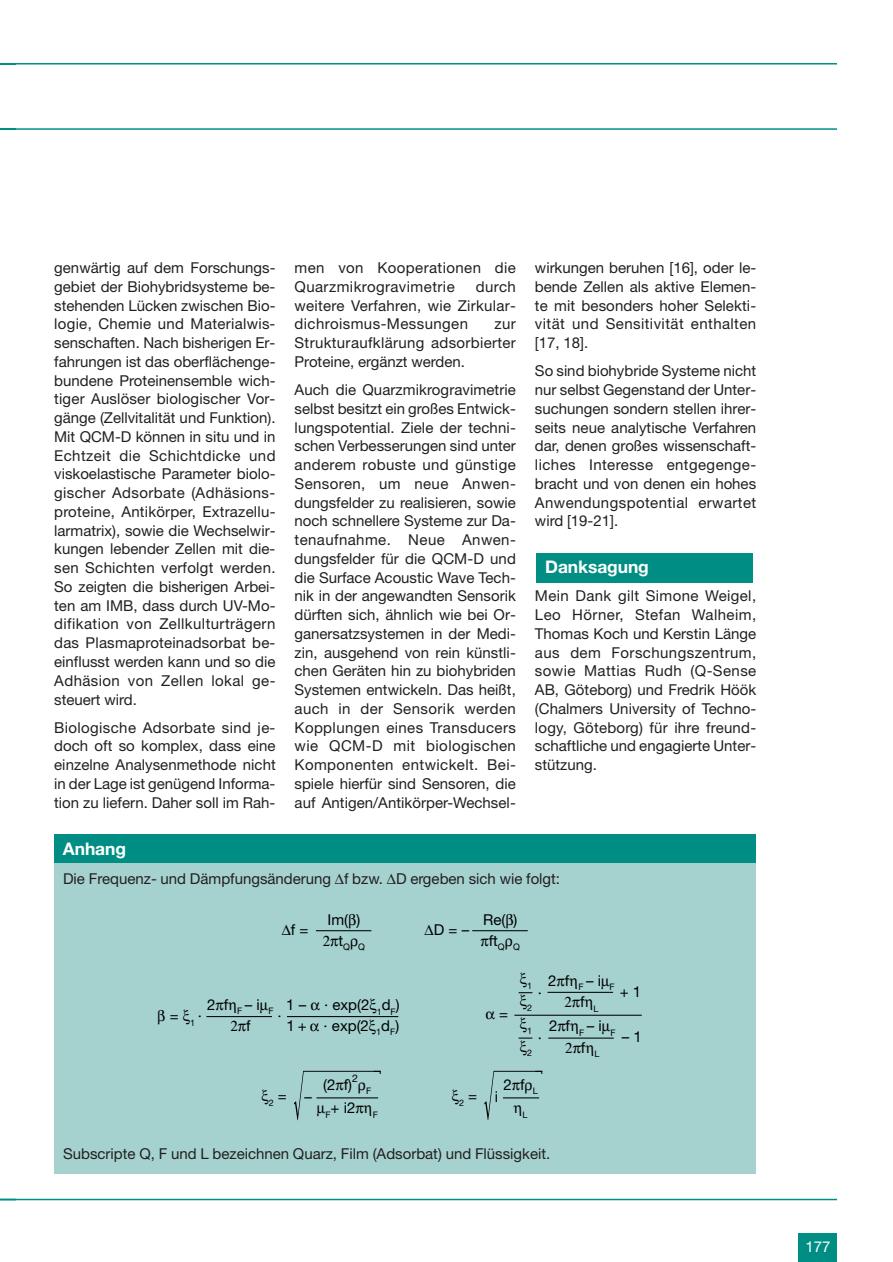
<style>
.page{position:relative;width:893px;height:1262px;background:#fff}
.page>*{position:absolute;margin:0;border:0;box-sizing:border-box;transform-origin:0 0}
.t1{font:700 17.4px "Helvetica Neue";letter-spacing:-.005em;color:#fff}
.t2{font:15px/18.8px "Helvetica Neue";color:#231f20;text-align:justify}
.t3{font:15px/20.5px "Helvetica Neue";color:#000}
.t4{font:15px/18.8px "Helvetica Neue";letter-spacing:.03em;color:#231f20}
.t5{font:15px "Helvetica Neue";color:#fff}
.t6{font:10.5px "Helvetica Neue";color:#000}
.t7{font:9px "Helvetica Neue";color:#000}
</style>
<div class="page">
<div style="left:536px;top:553px;width:217px;height:29px;background:#008e84"></div>
<div style="left:798px;top:1233px;width:39px;height:29px;background:#008e84"></div>
<hr style="left:0;top:63px;width:837px;height:1px;background:#008e84">
<hr style="left:0;top:128px;width:837px;height:2px;background:#008e84">
<hr style="left:0;top:1198px;width:837px;height:2px;background:#008e84">
<svg style="left:0;top:1198px;width:16px;height:1px"></svg>
<div style="left:54px;top:834px;width:702px;height:30px;background:#008e84"></div>
<div style="left:54px;top:864px;width:702px;height:310px;background:#a5d2cf"></div>
<hr style="left:316px;top:930px;width:55px;height:1px;background:#000">
<hr style="left:206px;top:1016px;width:66px;height:1px;background:#000">
<hr style="left:547px;top:991px;width:66px;height:1px;background:#000">
<hr style="left:548px;top:1037px;width:65px;height:1px;background:#000">
<hr style="left:287px;top:1016px;width:111px;height:1px;background:#000">
<hr style="left:472px;top:930px;width:55px;height:1px;background:#000">
<hr style="left:514px;top:1014px;width:127px;height:1px;background:#000">
<svg style="left:484px;top:1070px;width:58px;height:50px"></svg>
<svg style="left:294px;top:1070px;width:86px;height:50px"></svg>
<svg style="left:518px;top:992px;width:14px;height:2px"></svg>
<svg style="left:518px;top:1037px;width:14px;height:2px"></svg>
<p class="t2" style="left:54px;top:260px;width:223px">genwärtig auf dem Forschungs&shy;gebiet der Biohybridsysteme be&shy;stehenden Lücken zwischen Bio&shy;logie, Chemie und Materialwis&shy;senschaften. Nach bisherigen Er&shy;fahrungen ist das oberflächenge&shy;bundene Proteinensemble wich&shy;tiger Auslöser biologischer Vor&shy;gänge (Zellvitalität und Funktion).<br>Mit QCM-D können in situ und in Echtzeit die Schichtdicke und viskoelastische Parameter biolo&shy;gischer Adsorbate (Adhäsions&shy;proteine, Antikörper, Extrazellu&shy;larmatrix), sowie die Wechselwir&shy;kungen lebender Zellen mit die&shy;sen Schichten verfolgt werden.<br>So zeigten die bisherigen Arbei&shy;ten am IMB, dass durch UV-Mo&shy;difikation von Zellkulturträgern das Plasmaproteinadsorbat be&shy;einflusst werden kann und so die Adhäsion von Zellen lokal ge&shy;steuert wird.</p>
<p class="t2" style="left:54px;top:719px;width:223px">Biologische Adsorbate sind je&shy;doch oft so komplex, dass eine einzelne Analysenmethode nicht in der Lage ist genügend Informa&shy;tion zu liefern. Daher soll im Rah-</p>
<p class="t1" style="left:63px;top:842px;width:65px">Anhang</p>
<p class="t4" style="left:294px;top:260px;width:223px">men von Kooperationen die<br>Quarzmikrogravimetrie</p>
<p class="t2" style="left:294px;top:279px;width:223px;text-indent:181px">durch weitere Verfahren, wie Zirkular&shy;dichroismus-Messungen</p>
<p class="t2" style="left:294px;top:316px;width:223px;text-indent:200px">zur Strukturaufklärung adsorbierter Proteine, ergänzt werden.</p>
<p class="t2" style="left:294px;top:382px;width:223px">Auch die Quarzmikrogravimetrie selbst besitzt ein großes Entwick&shy;lungspotential. Ziele der techni&shy;schen Verbesserungen sind unter anderem robuste und günstige Sensoren, um neue Anwen&shy;dungsfelder zu realisieren, sowie noch schnellere Systeme zur Da&shy;tenaufnahme. Neue Anwen&shy;dungsfelder für die QCM-D und die Surface Acoustic Wave Tech&shy;nik in der angewandten Sensorik dürften sich, ähnlich wie bei Or&shy;ganersatzsystemen in der Medi&shy;zin, ausgehend von rein künstli&shy;chen Geräten hin zu biohybriden Systemen entwickeln. Das heißt, auch in der Sensorik werden Kopplungen eines Transducers wie QCM-D mit biologischen Komponenten entwickelt. Bei&shy;spiele hierfür sind Sensoren, die auf Antigen/Antikörper-Wechsel-</p>
<p class="t2" style="left:535px;top:260px;width:223px">wirkungen beruhen [16], oder le&shy;bende Zellen als aktive Elemen&shy;te mit besonders hoher Selekti&shy;vität und Sensitivität enthalten [17, 18].</p>
<p class="t2" style="left:535px;top:363px;width:223px">So sind biohybride Systeme nicht nur selbst Gegenstand der Unter&shy;suchungen sondern stellen ihrer&shy;seits neue analytische Verfahren dar, denen großes wissenschaft&shy;liches Interesse entgegenge&shy;bracht und von denen ein hohes Anwendungspotential erwartet wird [19-21].</p>
<p class="t1" style="left:545px;top:561px;width:105px">Danksagung</p>
<p class="t2" style="left:535px;top:588px;width:223px">Mein Dank gilt Simone Weigel, Leo Hörner, Stefan Walheim, Thomas Koch und Kerstin Länge aus dem Forschungszentrum, sowie Mattias Rudh (Q-Sense AB, Göteborg) und Fredrik Höök (Chalmers University of Techno&shy;logy, Göteborg) für ihre freund&shy;schaftliche und engagierte Unter&shy;stützung.</p>
<p class="t2" style="left:63px;top:870px;width:498px">Die Frequenz- und Dämpfungsänderung ∆f bzw. ∆D ergeben sich wie folgt:</p>
<p class="t3" style="left:282px;top:921px;width:28px">∆f =</p>
<p class="t3" style="left:327px;top:910px;width:34px">Im( )</p>
<p class="t7" style="left:338px;top:944px;width:28px"><sup>t</sup>Q Q</p>
<p class="t3" style="left:424px;top:920px;width:46px">∆D = –</p>
<p class="t3" style="left:483px;top:910px;width:36px">Re( )</p>
<p class="t3" style="left:489px;top:931px;width:33px">ft<sub>Q</sub> <sub>Q</sub></p>
<p class="t3" style="left:207px;top:995px;width:68px">2f<sub>F</sub> – i<sub>F</sub></p>
<p class="t3" style="left:286px;top:996px;width:115px">1 – · exp(2 <sub>1</sub>d<sub>F</sub>)<br>1 + · exp(2 <sub>1</sub>d<sub>F</sub>)</p>
<p class="t3" style="left:170px;top:1007px;width:34px">= <sub>1</sub> ·</p>
<p class="t3" style="left:277px;top:1007px;width:6px">·</p>
<p class="t3" style="left:246px;top:1017px;width:6px">f</p>
<p class="t3" style="left:499px;top:1005px;width:10px">=</p>
<p class="t3" style="left:548px;top:971px;width:68px">2f<sub>F</sub> – i<sub>F</sub></p>
<p class="t7" style="left:527px;top:982px;width:7px">1</p>
<p class="t7" style="left:527px;top:1004px;width:7px">2</p>
<p class="t7" style="left:527px;top:1027px;width:7px">1</p>
<p class="t7" style="left:527px;top:1049px;width:7px">2</p>
<p class="t3" style="left:538px;top:983px;width:6px">·</p>
<p class="t3" style="left:619px;top:982px;width:23px">+ 1</p>
<p class="t3" style="left:580px;top:993px;width:20px">f <sub>L</sub></p>
<p class="t3" style="left:549px;top:1017px;width:68px">2f<sub>F</sub> – i<sub>F</sub></p>
<p class="t3" style="left:621px;top:1027px;width:22px">– 1</p>
<p class="t3" style="left:538px;top:1028px;width:6px">·</p>
<p class="t3" style="left:581px;top:1038px;width:20px">f <sub>L</sub></p>
<p class="t7" style="left:269px;top:1099px;width:20px">2 <sup>=</sup></p>
<p class="t3" style="left:304px;top:1088px;width:9px">–</p>
<p class="t6" style="left:352px;top:1074px;width:7px">2</p>
<p class="t3" style="left:323px;top:1075px;width:30px">(2 f)</p>
<p class="t7" style="left:366px;top:1087px;width:7px">F</p>
<p class="t3" style="left:325px;top:1099px;width:54px"><sub>F</sub>+ i2 <sub>F</sub></p>
<p class="t7" style="left:459px;top:1099px;width:20px">2 <sup>=</sup></p>
<p class="t3" style="left:503px;top:1075px;width:36px">2f <sub>L</sub></p>
<p class="t3" style="left:495px;top:1088px;width:5px">i</p>
<p class="t7" style="left:522px;top:1111px;width:7px">L</p>
<p class="t2" style="left:63px;top:1145px;width:489px">Subscripte Q, F und L bezeichnen Quarz, Film (Adsorbat) und Flüssigkeit.</p>
<p class="t5" style="left:805px;top:1241px;width:27px">177</p>
</div>
